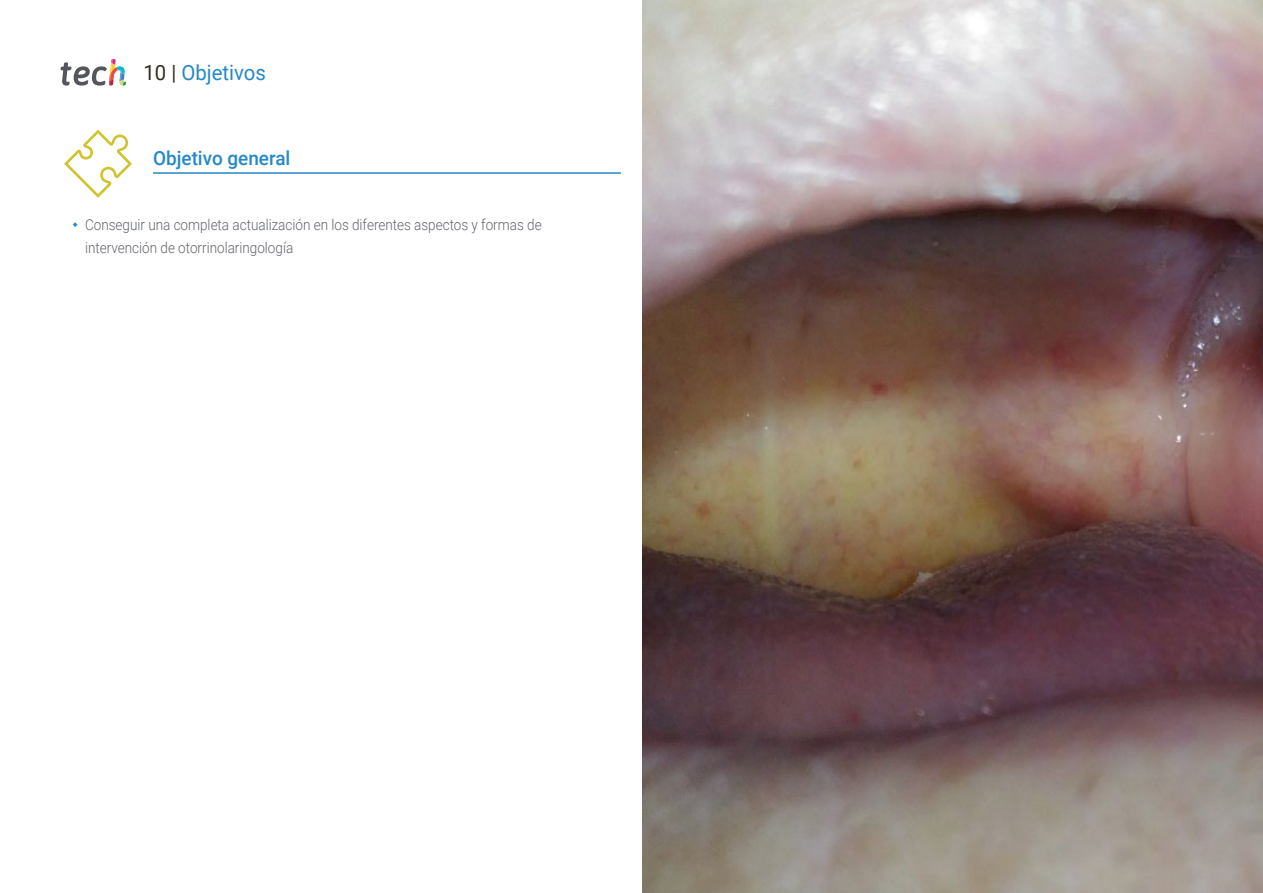
<style>
.page{position:relative;width:1263px;height:893px;background:#fff}
.page>*{position:absolute;margin:0;border:0;box-sizing:border-box;transform-origin:0 0}
.t1{font:21px "Roboto";color:#2488c9}
.t2{font:500 19.5px "Roboto";color:#2488c9}
.t3{font:300 15px/22.5px "Roboto";color:#61646a;scale:.9 1}
.s1{color:#312e20}
</style>
<div class="page">
<hr style="left:153px;top:173px;width:468px;height:1px;background:#2488c9">
<svg style="left:64px;top:130px;width:68px;height:68px"></svg>
<img style="left:642px;top:0;width:621px;height:893px">
<svg style="left:61px;top:59px;width:65px;height:27px"></svg>
<h1 class="t1" style="left:144px;top:57px;width:124px"><span class="s1">10 |</span> Objetivos</h1>
<h2 class="t2" style="left:153px;top:144px;width:139px">Objetivo general</h2>
<p class="t3" style="left:85px;top:213px;width:509px">Conseguir una completa actualización en los diferentes aspectos y formas de intervención de otorrinolaringología</p>
</div>
